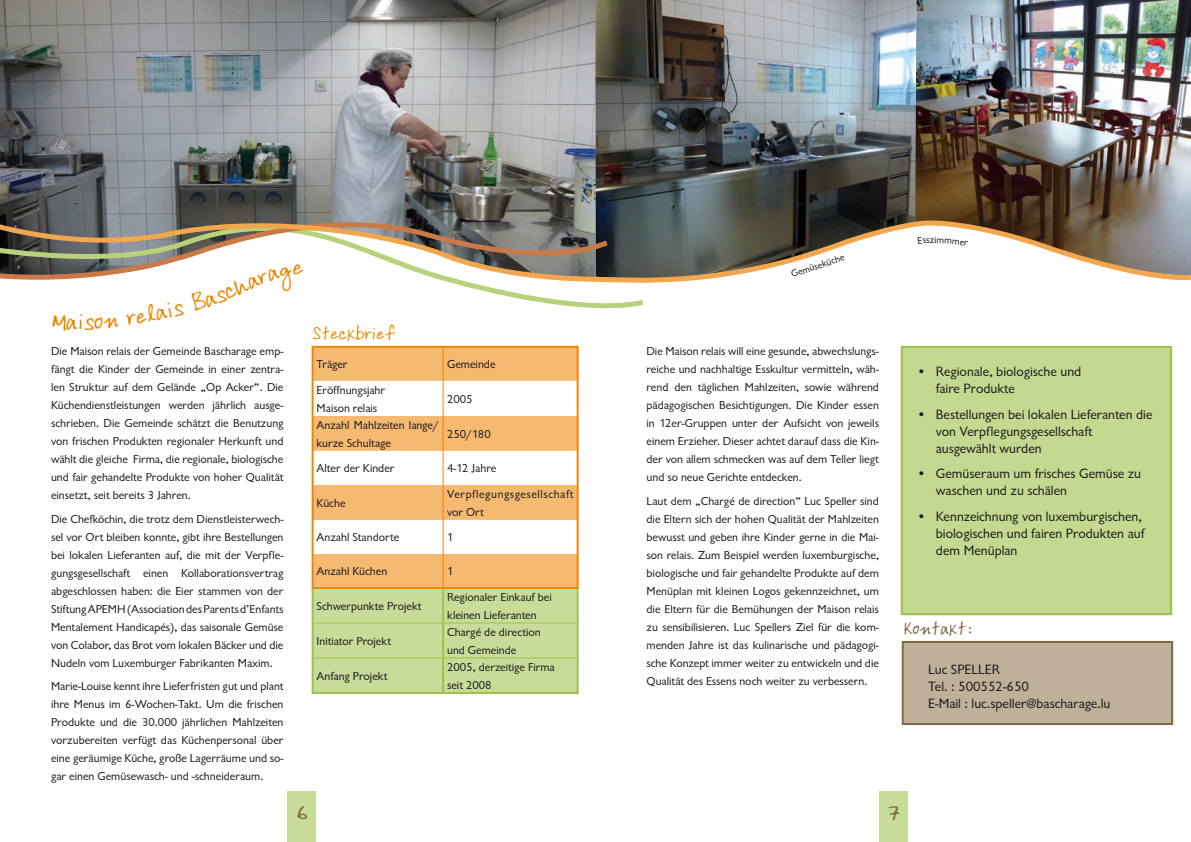
<style>
.page{position:relative;width:1191px;height:842px;background:#fff}
.page>*{position:absolute;margin:0;border:0;box-sizing:border-box;transform-origin:0 0}
.t1{font:24px "Andrew Script";color:#7f6a44}
.t2{font:18px "Andrew Script";color:#ec8700}
.t3{font:18px "Andrew Script";color:#7f6a44}
.t4{font:14px/17px "Chantilly";color:#1a171c}
.t5{font:12px/18px "Chantilly";color:#1a171c;text-align:justify}
.t6{font:12px/18px "Chantilly";letter-spacing:.045em;color:#1a171c}
.t7{font:10px "Chantilly";color:#1a171c}
</style>
<div class="page">
<div style="left:287px;top:791px;width:28px;height:51px;background:#c7dc98"></div>
<div style="left:879px;top:791px;width:28px;height:51px;background:#c7dc98"></div>
<div style="left:900px;top:346px;width:272px;height:269px;background:#c2d98f;border:2px solid #9cc349"></div>
<div style="left:901px;top:641px;width:272px;height:84px;background:#c0b099;border:2px solid #7f6a44"></div>
<img style="left:595px;top:0;width:320px;height:205px">
<img style="left:915px;top:0;width:276px;height:205px">
<div style="left:314px;top:348px;width:262px;height:239px;background:#f6b972"></div>
<svg style="left:314px;top:381px;width:262px;height:173px"></svg>
<div style="left:314px;top:589px;width:262px;height:103px;background:#c7dc98"></div>
<hr style="left:442px;top:348px;width:1px;height:33px;background:#ec8700">
<hr style="left:442px;top:381px;width:1px;height:35px;background:#ec8700">
<hr style="left:442px;top:416px;width:1px;height:35px;background:#ec8700">
<hr style="left:442px;top:451px;width:1px;height:34px;background:#ec8700">
<hr style="left:442px;top:485px;width:1px;height:35px;background:#ec8700">
<hr style="left:442px;top:520px;width:1px;height:34px;background:#ec8700">
<hr style="left:442px;top:554px;width:1px;height:33px;background:#ec8700">
<hr style="left:312px;top:346px;width:131px;height:2px;background:#ec8700">
<hr style="left:312px;top:348px;width:2px;height:33px;background:#ec8700">
<hr style="left:443px;top:346px;width:135px;height:2px;background:#ec8700">
<hr style="left:576px;top:348px;width:2px;height:33px;background:#ec8700">
<hr style="left:312px;top:381px;width:2px;height:35px;background:#ec8700">
<hr style="left:576px;top:381px;width:2px;height:35px;background:#ec8700">
<hr style="left:312px;top:416px;width:2px;height:35px;background:#ec8700">
<hr style="left:576px;top:416px;width:2px;height:35px;background:#ec8700">
<hr style="left:312px;top:451px;width:2px;height:34px;background:#ec8700">
<hr style="left:576px;top:451px;width:2px;height:34px;background:#ec8700">
<hr style="left:312px;top:485px;width:2px;height:35px;background:#ec8700">
<hr style="left:576px;top:485px;width:2px;height:35px;background:#ec8700">
<hr style="left:312px;top:520px;width:2px;height:34px;background:#ec8700">
<hr style="left:576px;top:520px;width:2px;height:34px;background:#ec8700">
<hr style="left:312px;top:554px;width:2px;height:33px;background:#ec8700">
<hr style="left:576px;top:554px;width:2px;height:33px;background:#ec8700">
<hr style="left:312px;top:587px;width:131px;height:2px;background:#ec8700">
<hr style="left:443px;top:587px;width:135px;height:2px;background:#ec8700">
<hr style="left:312px;top:589px;width:2px;height:34px;background:#9cc349">
<hr style="left:442px;top:589px;width:2px;height:33px;background:#9cc349">
<hr style="left:576px;top:589px;width:2px;height:34px;background:#9cc349">
<hr style="left:312px;top:623px;width:2px;height:35px;background:#9cc349">
<hr style="left:442px;top:623px;width:2px;height:34px;background:#9cc349">
<hr style="left:576px;top:623px;width:2px;height:35px;background:#9cc349">
<hr style="left:312px;top:658px;width:2px;height:34px;background:#9cc349">
<hr style="left:442px;top:658px;width:2px;height:34px;background:#9cc349">
<hr style="left:576px;top:658px;width:2px;height:34px;background:#9cc349">
<hr style="left:312px;top:692px;width:131px;height:2px;background:#9cc349">
<hr style="left:443px;top:692px;width:135px;height:2px;background:#9cc349">
<hr style="left:314px;top:622px;width:129px;height:1px;background:#9cc349">
<hr style="left:443px;top:622px;width:133px;height:1px;background:#9cc349">
<hr style="left:314px;top:657px;width:129px;height:1px;background:#9cc349">
<hr style="left:443px;top:657px;width:133px;height:1px;background:#9cc349">
<img style="left:0;top:0;width:595px;height:196px">
<svg style="left:0;top:196px;width:648px;height:113px"></svg>
<svg style="left:0;top:205px;width:1191px;height:86px"></svg>
<svg style="left:917px;top:237px;width:51px;height:9px"></svg>
<svg style="left:127px;top:263px;width:177px;height:46px"></svg>
<p class="t7" style="left:816px;top:260px;width:29px;rotate:-18deg">eküche</p>
<p class="t7" style="left:789px;top:269px;width:29px;rotate:-19deg">Gemüs</p>
<p class="t5" style="left:51px;top:342px;width:234px">Die Maison relais der Gemeinde Bascharage emp&shy;fängt die Kinder der Gemeinde in einer zentra&shy;len Struktur auf dem Gelände „Op Acker“. Die Küchendienstleistungen werden jährlich ausge&shy;schrieben. Die Gemeinde schätzt die Benutzung von frischen Produkten regionaler Herkunft und wählt die gleiche Firma, die regionale, biologische und fair gehandelte Produkte von hoher Qualität einsetzt, seit bereits 3 Jahren.</p>
<p class="t5" style="left:51px;top:510px;width:234px">Die Chefköchin, die trotz dem Dienstleisterwech&shy;sel vor Ort bleiben konnte, gibt ihre Bestellungen bei lokalen Lieferanten auf, die mit der Verpfle&shy;gungsgesellschaft einen Kollaborationsvertrag abgeschlossen haben: die Eier stammen von der Stiftung APEMH (Association des Parents d’Enfants Mentalement Handicapés), das saisonale Gemüse von Colabor, das Brot vom lokalen Bäcker und die Nudeln vom Luxemburger Fabrikanten Maxim.</p>
<p class="t5" style="left:51px;top:677px;width:234px">Marie-Louise kennt ihre Lieferfristen gut und plant ihre Menus im 6-Wochen-Takt. Um die frischen Produkte und die 30.000 jährlichen Mahlzeiten vorzubereiten verfügt das Küchenpersonal über eine geräumige Küche, große Lagerräume und so&shy;gar einen Gemüsewasch- und -schneideraum.</p>
<h2 class="t2" style="left:312px;top:322px;width:85px">Steckbrief</h2>
<p class="t5" style="left:317px;top:356px;width:32px">Träger</p>
<p class="t5" style="left:447px;top:356px;width:50px">Gemeinde</p>
<p class="t5" style="left:317px;top:381px;width:70px">Eröffnungsjahr<br>Maison relais</p>
<p class="t5" style="left:447px;top:390px;width:27px">2005</p>
<p class="t5" style="left:317px;top:416px;width:124px">Anzahl Mahlzeiten lange/ kurze Schultage</p>
<p class="t5" style="left:447px;top:425px;width:45px">250/180</p>
<p class="t5" style="left:317px;top:460px;width:79px">Alter der Kinder</p>
<p class="t5" style="left:447px;top:460px;width:51px">4-12 Jahre</p>
<p class="t5" style="left:317px;top:494px;width:30px">Küche</p>
<p class="t6" style="left:447px;top:485px;width:128px">Verpflegungsgesellschaft vor Ort</p>
<p class="t5" style="left:317px;top:529px;width:84px">Anzahl Standorte</p>
<p class="t5" style="left:447px;top:529px;width:8px">1</p>
<p class="t5" style="left:317px;top:563px;width:72px">Anzahl Küchen</p>
<p class="t5" style="left:447px;top:563px;width:8px">1</p>
<p class="t5" style="left:317px;top:597px;width:106px">Schwerpunkte Projekt</p>
<p class="t5" style="left:447px;top:588px;width:106px">Regionaler Einkauf bei kleinen Lieferanten</p>
<p class="t5" style="left:317px;top:632px;width:76px">Initiator Projekt</p>
<p class="t5" style="left:447px;top:623px;width:95px">Chargé de direction und Gemeinde</p>
<p class="t5" style="left:317px;top:667px;width:72px">Anfang Projekt</p>
<p class="t5" style="left:447px;top:658px;width:109px">2005, derzeitige Firma seit 2008</p>
<p class="t5" style="left:646px;top:342px;width:234px">Die Maison relais will eine gesunde, abwechslungs&shy;reiche und nachhaltige Esskultur vermitteln, wäh&shy;rend den täglichen Mahlzeiten, sowie während pädagogischen Besichtigungen. Die Kinder essen in 12er-Gruppen unter der Aufsicht von jeweils einem Erzieher. Dieser achtet darauf dass die Kin&shy;der von allem schmecken was auf dem Teller liegt und so neue Gerichte entdecken.</p>
<p class="t5" style="left:646px;top:492px;width:234px">Laut dem „Chargé de direction“ Luc Speller sind die Eltern sich der hohen Qualität der Mahlzeiten bewusst und geben ihre Kinder gerne in die Mai&shy;son relais. Zum Beispiel werden luxemburgische, biologische und fair gehandelte Produkte auf dem Menüplan mit kleinen Logos gekennzeichnet, um die Eltern für die Bemühungen der Maison relais zu sensibilisieren. Luc Spellers Ziel für die kom&shy;menden Jahre ist das kulinarische und pädagogi&shy;sche Konzept immer weiter zu entwickeln und die Qualität des Essens noch weiter zu verbessern.</p>
<p class="t4" style="left:936px;top:363px;width:147px;text-indent:-19px">• Regionale, biologische und faire Produkte</p>
<p class="t4" style="left:936px;top:406px;width:218px;text-indent:-19px">• Bestellungen bei lokalen Lieferanten die von Verpflegungsgesellschaft ausgewählt wurden</p>
<p class="t4" style="left:936px;top:465px;width:207px;text-indent:-19px">• Gemüseraum um frisches Gemüse zu waschen und zu schälen</p>
<p class="t4" style="left:936px;top:508px;width:210px;text-indent:-19px">• Kennzeichnung von luxemburgischen, biologischen und fairen Produkten auf dem Menüplan</p>
<h2 class="t3" style="left:903px;top:618px;width:70px">Kontakt:</h2>
<p class="t4" style="left:928px;top:661px;width:184px">Luc SPELLER<br>Tel. : 500552-650<br>E-Mail : luc.speller@bascharage.lu</p>
<h1 class="t1" style="left:295px;top:798px;width:13px">6</h1>
<h1 class="t1" style="left:886px;top:798px;width:14px">7</h1>
</div>
